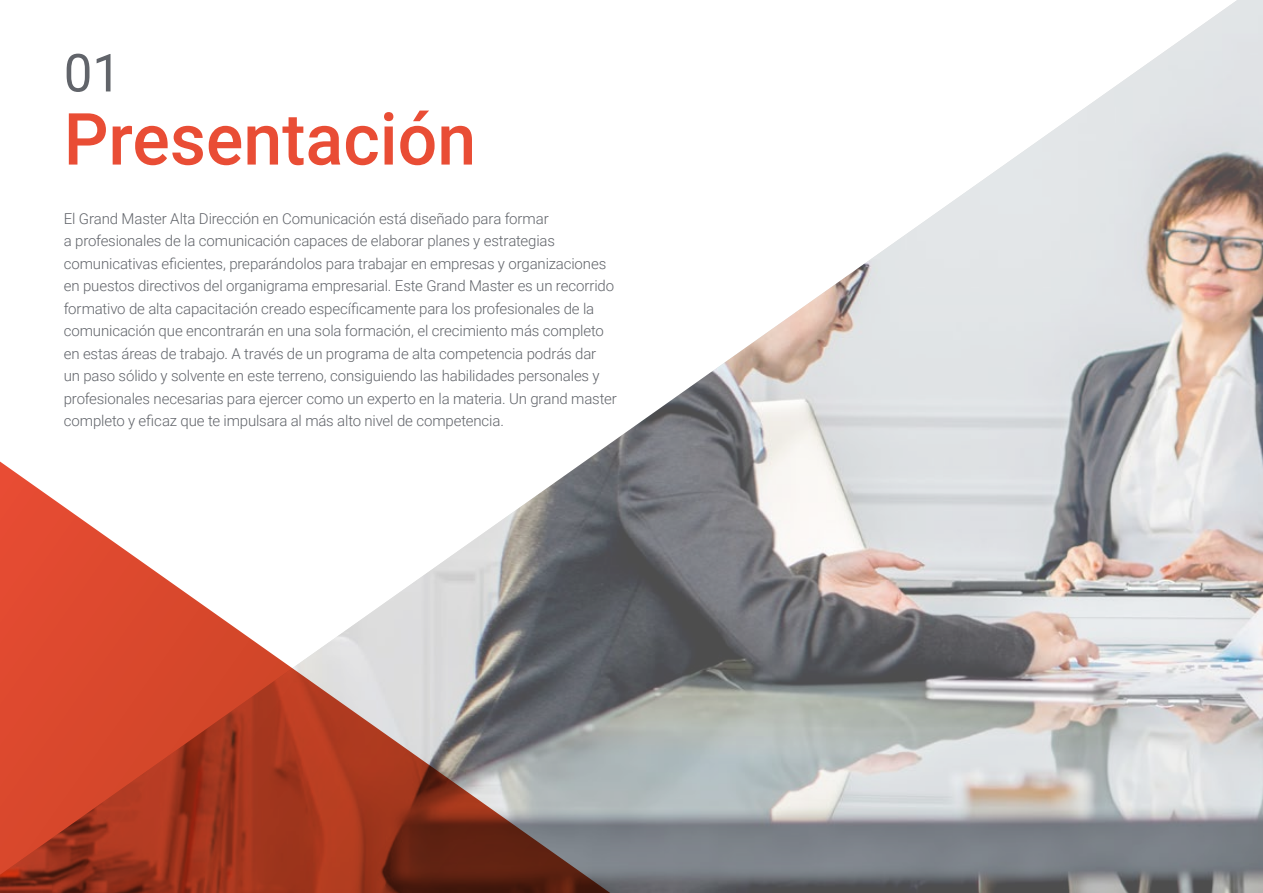
<style>
.page{position:relative;width:1263px;height:893px;background:#fff}
.page>*{position:absolute;margin:0;border:0;box-sizing:border-box;transform-origin:0 0}
.t1{font:500 72px "Roboto";color:#e94d35}
.t2{font:52.5px "Roboto";color:#61646a}
.t3{font:300 15px/22.5px "Roboto";letter-spacing:-.01em;color:#61646a}
</style>
<div class="page">
<img style="left:606px;top:0;width:657px;height:893px">
<svg style="left:0;top:446px;width:640px;height:447px"></svg>
<h2 class="t2" style="left:64px;top:36px;width:59px">01</h2>
<h1 class="t1" style="left:64px;top:89px;width:414px">Presentación</h1>
<p class="t3" style="left:64px;top:207px;width:554px">El Grand Master Alta Dirección en Comunicación está diseñado para formar<br>a profesionales de la comunicación capaces de elaborar planes y estrategias comunicativas eficientes, preparándolos para trabajar en empresas y organizaciones en puestos directivos del organigrama empresarial. Este Grand Master es un recorrido formativo de alta capacitación creado específicamente para los profesionales de la comunicación que encontrarán en una sola formación, el crecimiento más completo en estas áreas de trabajo. A través de un programa de alta competencia podrás dar<br>un paso sólido y solvente en este terreno, consiguiendo las habilidades personales y profesionales necesarias para ejercer como un experto en la materia. Un grand master completo y eficaz que te impulsara al más alto nivel de competencia.</p>
</div>
